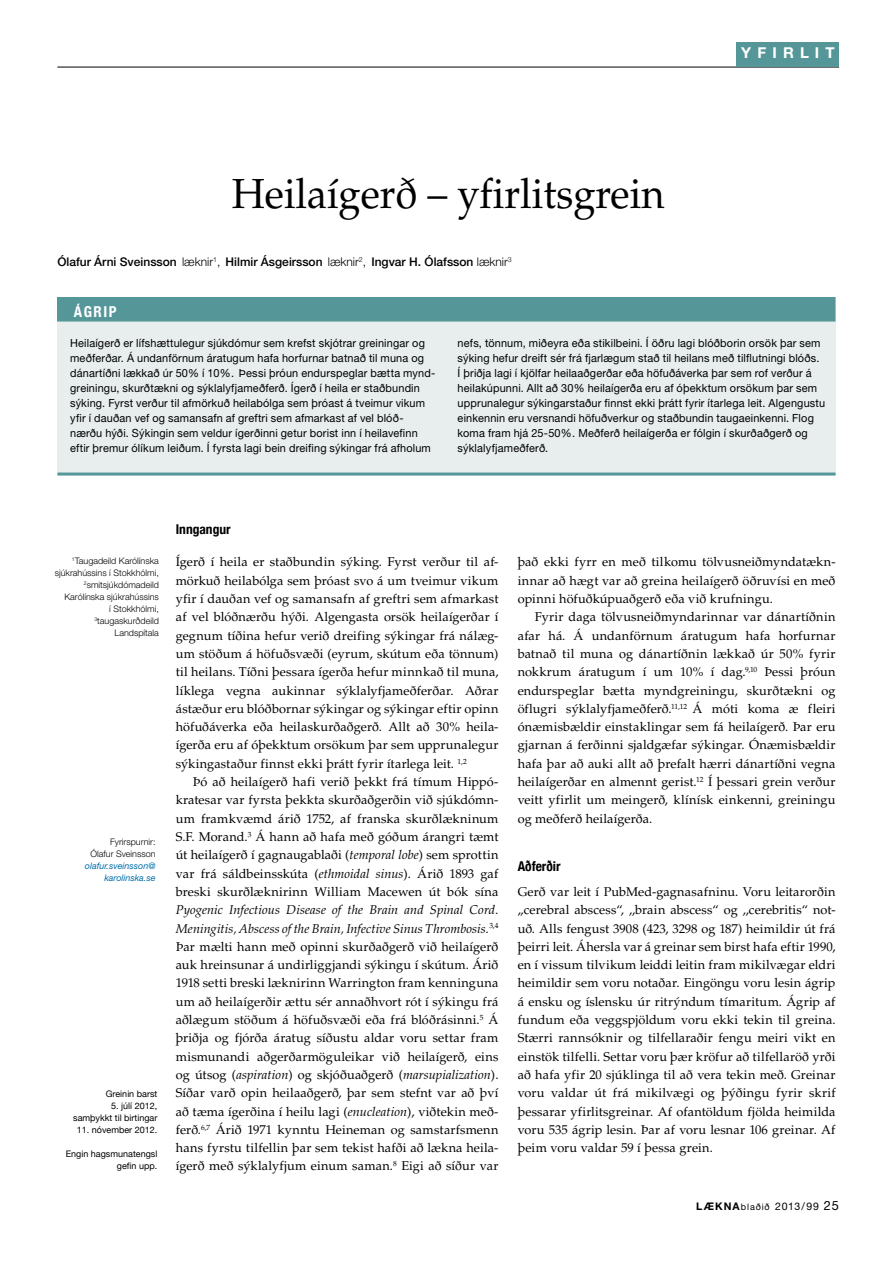
<style>
.page{position:relative;width:893px;height:1263px;background:#fff}
.page>*{position:absolute;margin:0;border:0;box-sizing:border-box;transform-origin:0 0}
.t1{font:42px "Palatino";color:#000;scale:.95 1}
.t2{font:700 15px "Helvetica Neue";letter-spacing:.405em;color:#fff}
.t3{font:700 condensed 15px "Helvetica Neue";color:#fff}
.t4{font:700 condensed 13.5px "Helvetica Neue";color:#000}
.t5{font:12.75px/18.3px "Palatino";letter-spacing:.01em;color:#000;text-align:justify}
.t6{font:500 12px "Helvetica Neue";color:#000}
.t7{font:11.25px/15px "Helvetica Neue";letter-spacing:.015em;color:#000}
.t8{font:10.5px "Helvetica Neue";letter-spacing:.07em;color:#000}
.t9{font:300 9px/12px "Helvetica Neue";color:#000;text-align:right}
.t10{font:9px/12px "Helvetica Neue";color:#000;text-align:right}
.t11{font:italic 9px/12px "Helvetica Neue";color:#006eab;text-align:right}
.s1{font-weight:300}
.s2{font-style:italic}
.s3{font-weight:700}
.s4{font-size:9px}
.s5{font-size:12.75px}
</style>
<div class="page">
<hr style="left:57px;top:67px;width:782px;height:1px;background:#000">
<div style="left:57px;top:321px;width:779px;height:151px;background:#e8eded"></div>
<hr style="left:57px;top:473px;width:779px;height:3px;background:#559698">
<div style="left:58px;top:298px;width:777px;height:23px;background:#559698"></div>
<div style="left:57px;top:297px;width:779px;height:25px;border:2px solid #559698"></div>
<div style="left:736px;top:42px;width:103px;height:25px;background:#559698"></div>
<h1 class="t1" style="left:232px;top:169px;width:457px">Heilaígerð – yfirlitsgrein</h1>
<p class="t6" style="left:57px;top:254px;width:456px">Ólafur Árni Sveinsson <span class="s1">læknir</span><sup>1</sup><span class="s1">,</span> Hilmir Ásgeirsson <span class="s1">læknir</span><sup>2</sup><span class="s1">,</span> Ingvar H. Ólafsson <span class="s1">læknir</span><sup>3</sup></p>
<p class="t3" style="left:74px;top:302px;width:44px">Ágri p</p>
<p class="t2" style="left:741px;top:43px;width:95px">YFIRLIT</p>
<p class="t7" style="left:70px;top:335px;width:367px">Heilaígerð er lífshættulegur sjúkdómur sem krefst skjótrar greiningar og meðferðar. Á undanförnum áratugum hafa horfurnar batnað til muna og dánartíðni lækkað úr 50% í 10%. Þessi þróun endurspeglar bætta mynd&shy;greiningu, skurðtækni og sýklalyfjameðferð. Ígerð í heila er staðbundin sýking. Fyrst verður til afmörkuð heilabólga sem þróast á tveimur vikum yfir í dauðan vef og samansafn af greftri sem afmarkast af vel blóð&shy;nærðu hýði. Sýkingin sem veldur ígerðinni getur borist inn í heilavefinn eftir þremur ólíkum leiðum. Í fyrsta lagi bein dreifing sýkingar frá afholum</p>
<p class="t7" style="left:458px;top:335px;width:369px">nefs, tönnum, miðeyra eða stikilbeini. Í öðru lagi blóðborin orsök þar sem sýking hefur dreift sér frá fjarlægum stað til heilans með tilflutningi blóðs.<br>Í þriðja lagi í kjölfar heilaaðgerðar eða höfuðáverka þar sem rof verður á heilakúpunni. Allt að 30% heilaígerða eru af óþekktum orsökum þar sem upprunalegur sýkingarstaður finnst ekki þrátt fyrir ítarlega leit. Algengustu einkennin eru versnandi höfuðverkur og staðbundin taugaeinkenni. Flog koma fram hjá 25-50%. Meðferð heilaígerða er fólgin í skurðaðgerð og sýklalyfjameðferð.</p>
<p class="t9" style="left:55px;top:554px;width:106px"><sup>1</sup>Taugadeild Karólínska sjúkrahússins í Stokkhólmi,<br><sup>2</sup>smitsjúkdómadeild<br>Karólínska sjúkrahússins<br>í Stokkhólmi,<br><sup>3</sup>taugaskurðdeild<br>Landspítala</p>
<p class="t9" style="left:91px;top:835px;width:67px">Fyrirspurnir:<br>Ólafur Sveinsson</p>
<p class="t11" style="left:85px;top:859px;width:72px">olafur.sveinsson@ karolinska.se</p>
<p class="t10" style="left:106px;top:1088px;width:53px">Greinin barst</p>
<p class="t10" style="left:73px;top:1100px;width:86px">5. júlí 2012, samþykkt til birtingar</p>
<p class="t10" style="left:77px;top:1124px;width:82px">11. nóvember 2012.</p>
<p class="t10" style="left:66px;top:1148px;width:93px">Engin hagsmunatengsl gefin upp.</p>
<p class="t4" style="left:176px;top:521px;width:56px">Inngangur</p>
<p class="t5" style="left:176px;top:553px;width:324px">Ígerð í heila er staðbundin sýking. Fyrst verður til af&shy;mörkuð heilabólga sem þróast svo á um tveimur vikum yfir í dauðan vef og samansafn af greftri sem afmarkast af vel blóðnærðu hýði. Algengasta orsök heilaígerðar í gegnum tíðina hefur verið dreifing sýkingar frá nálæg&shy;um stöðum á höfuðsvæði (eyrum, skútum eða tönnum) til heilans. Tíðni þessara ígerða hefur minnkað til muna, líklega vegna aukinnar sýklalyfjameðferðar. Aðrar ástæður eru blóðbornar sýkingar og sýkingar eftir opinn höfuðáverka eða heilaskurðaðgerð. Allt að 30% heila&shy;ígerða eru af óþekktum orsökum þar sem upprunalegur sýkingastaður finnst ekki þrátt fyrir ítarlega leit. <sup>1,2</sup></p>
<p class="t5" style="left:176px;top:773px;width:324px;text-indent:17px">Þó að heilaígerð hafi verið þekkt frá tímum Hippó&shy;kratesar var fyrsta þekkta skurðaðgerðin við sjúkdómn&shy;um framkvæmd árið 1752, af franska skurðlækninum S.F. Morand.<sup>3</sup> Á hann að hafa með góðum árangri tæmt út heilaígerð í gagnaugablaði (<span class="s2">temporal lobe</span>) sem sprottin var frá sáldbeinsskúta (<span class="s2">ethmoidal sinus</span>). Árið 1893 gaf breski skurðlæknirinn William Macewen út bók sína</p>
<p class="t5" style="left:176px;top:901px;width:324px"><span class="s2">Pyogenic Infectious Disease of the Brain and Spinal Cord.<br>Meningitis, Abscess of the Brain, Infective Sinus Thrombosis.</span><sup>3,4<br></sup>Þar mælti hann með opinni skurðaðgerð við heilaígerð auk hreinsunar á undirliggjandi sýkingu í skútum. Árið 1918 setti breski læknirinn Warrington fram kenninguna um að heilaígerðir ættu sér annaðhvort rót í sýkingu frá aðlægum stöðum á höfuðsvæði eða frá blóðrásinni.<sup>5</sup> Á þriðja og fjórða áratug síðustu aldar voru settar fram mismunandi aðgerðarmöguleikar við heilaígerð, eins og útsog (<span class="s2">aspiration</span>) og skjóðuaðgerð (<span class="s2">marsupialization</span>).<br>Síðar varð opin heilaaðgerð, þar sem stefnt var að því að tæma ígerðina í heilu lagi (<span class="s2">enucleation</span>), viðtekin með&shy;ferð.<sup>6,7</sup> Árið 1971 kynntu Heineman og samstarfsmenn hans fyrstu tilfellin þar sem tekist hafði að lækna heila&shy;ígerð með sýklalyfjum einum saman.<sup>8</sup> Eigi að síður var</p>
<p class="t5" style="left:518px;top:553px;width:319px">það ekki fyrr en með tilkomu tölvusneiðmyndatækn&shy;innar að hægt var að greina heilaígerð öðruvísi en með opinni höfuðkúpuaðgerð eða við krufningu.</p>
<p class="t5" style="left:518px;top:608px;width:319px;text-indent:17px">Fyrir daga tölvusneiðmyndarinnar var dánartíðnin afar há. Á undanförnum áratugum hafa horfurnar batnað til muna og dánartíðnin lækkað úr 50% fyrir nokkrum áratugum í um 10% í dag.<sup>9,10</sup> Þessi þróun endurspeglar bætta myndgreiningu, skurðtækni og öflugri sýklalyfjameðferð.<sup>11,12</sup> Á móti koma æ fleiri ónæmisbældir einstaklingar sem fá heilaígerð. Þar eru gjarnan á ferðinni sjaldgæfar sýkingar. Ónæmisbældir hafa þar að auki allt að þrefalt hærri dánartíðni vegna heilaígerðar en almennt gerist.<sup>12</sup> Í þessari grein verður veitt yfirlit um meingerð, klínísk einkenni, greiningu og meðferð heilaígerða.</p>
<p class="t4" style="left:518px;top:858px;width:44px">Aðferðir</p>
<p class="t5" style="left:518px;top:883px;width:319px">Gerð var leit í PubMed-gagnasafninu. Voru leitarorðin ,,cerebral abscess“, ,,brain abscess“ og ,,cerebritis“ not&shy;uð. Alls fengust 3908 (423, 3298 og 187) heimildir út frá þeirri leit. Áhersla var á greinar sem birst hafa eftir 1990, en í vissum tilvikum leiddi leitin fram mikilvægar eldri heimildir sem voru notaðar. Eingöngu voru lesin ágrip á ensku og íslensku úr ritrýndum tímaritum. Ágrip af fundum eða veggspjöldum voru ekki tekin til greina.<br>Stærri rannsóknir og tilfellaraðir fengu meiri vikt en einstök tilfelli. Settar voru þær kröfur að tilfellaröð yrði að hafa yfir 20 sjúklinga til að vera tekin með. Greinar voru valdar út frá mikilvægi og þýðingu fyrir skrif þessarar yfirlitsgreinar. Af ofantöldum fjölda heimilda voru 535 ágrip lesin. Þar af voru lesnar 106 greinar. Af þeim voru valdar 59 í þessa grein.</p>
<p class="t8" style="left:696px;top:1200px;width:144px"><span class="s3">LÆKNA</span><span class="s4">blaðið</span> 2013/99 <span class="s5">25</span></p>
</div>
